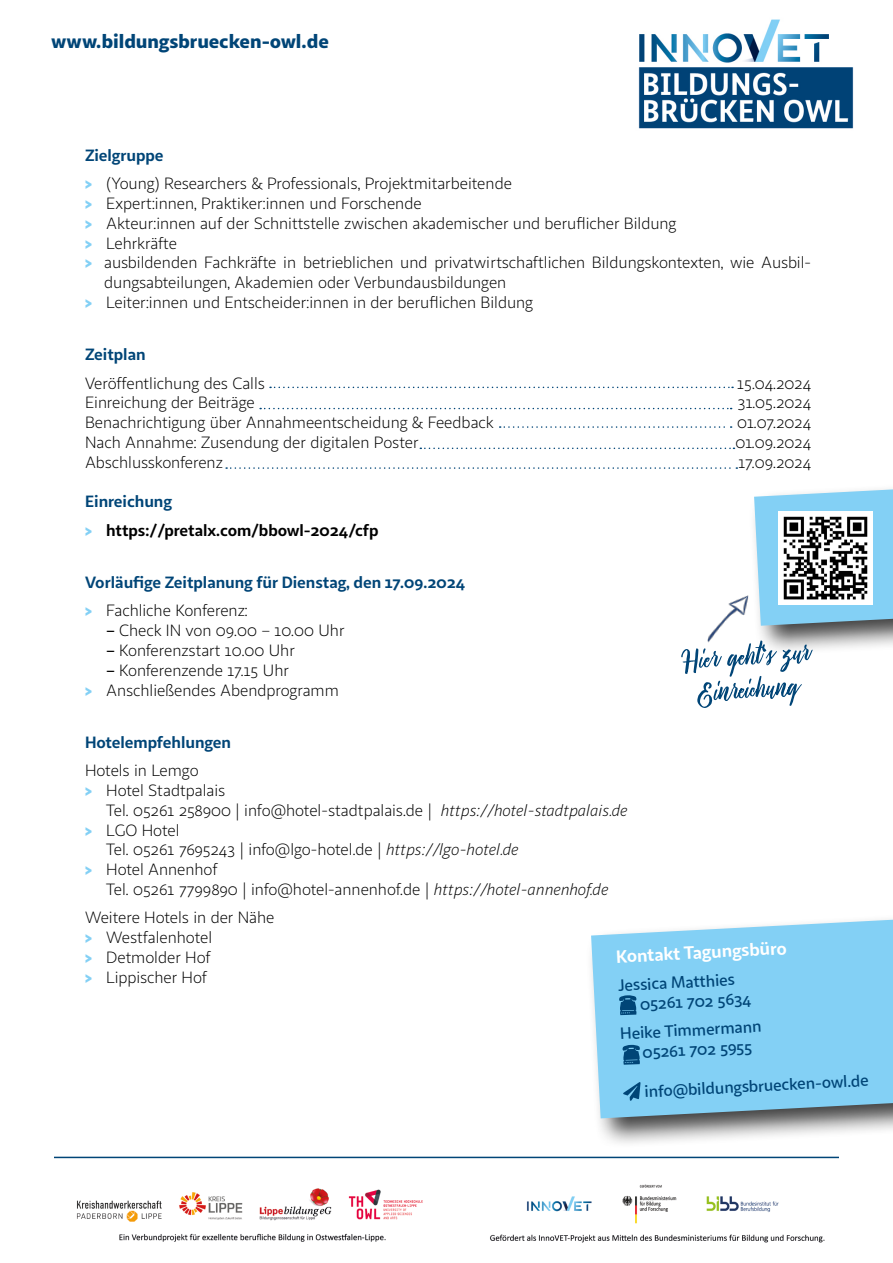
<style>
.page{position:relative;width:893px;height:1263px;background:#fff}
.page>*{position:absolute;margin:0;border:0;box-sizing:border-box;transform-origin:0 0}
.t1{font:900 19.5px "Sana Sans";letter-spacing:-.005em;color:#004577}
.t2{font:700 18px "Sana Sans";color:#fff}
.t3{font:16.5px/19.8px "Sana Sans";letter-spacing:-.005em;color:#000}
.t4{font:700 16.5px/28.3px "Sana Sans";letter-spacing:-.005em;color:#004577}
.t5{font:500 16.5px/19.8px "Sana Sans";color:#004577}
.t6{font:700 16.5px/28.3px "Sana Sans";letter-spacing:-.01em;color:#000}
.s1{font-weight:700;color:#004577}
.s2{font-weight:800;color:#83d0f5}
.s3{color:#004577}
.s4{font-weight:400;color:#000}
.s5{font-weight:500}
.s6{font-style:italic}
</style>
<div class="page">
<img style="left:77px;top:1184px;width:748px;height:59px">
<hr style="left:54px;top:1157px;width:785px;height:1px;background:#004577">
<img style="left:638px;top:19px;width:216px;height:110px">
<svg style="left:270px;top:387px;width:463px;height:1px"></svg>
<svg style="left:260px;top:408px;width:472px;height:1px"></svg>
<svg style="left:500px;top:426px;width:232px;height:2px"></svg>
<svg style="left:420px;top:448px;width:314px;height:1px"></svg>
<svg style="left:226px;top:467px;width:511px;height:2px"></svg>
<div style="left:748px;top:475px;width:145px;height:181px;background:#000;opacity:.75"></div>
<svg style="left:754px;top:489px;width:139px;height:137px;background:#8ccded"></svg>
<img style="left:779px;top:511px;width:93px;height:94px">
<svg style="left:681px;top:640px;width:132px;height:68px"></svg>
<img style="left:694px;top:568px;width:75px;height:90px">
<div style="left:585px;top:911px;width:308px;height:237px;background:#000;opacity:.75"></div>
<svg style="left:591px;top:920px;width:302px;height:198px;background:#88cef0"></svg>
<svg style="left:623px;top:1082px;width:17px;height:19px"></svg>
<svg style="left:619px;top:995px;width:17px;height:20px"></svg>
<svg style="left:622px;top:1045px;width:18px;height:20px"></svg>
<p class="t1" style="left:51px;top:29px;width:279px">www.bildungsbruecken-owl.de</p>
<p class="t3" style="left:85px;top:141px;width:429px;line-height:28.3px"><span class="s1">Zielgruppe<br></span><span class="s2">&gt;</span> (Young) Researchers &amp; Professionals, Projektmitarbeitende</p>
<p class="t3" style="left:85px;top:194px;width:338px"><span class="s2">&gt;</span> Expert:innen, Praktiker:innen und Forschende</p>
<p class="t3" style="left:85px;top:213px;width:593px"><span class="s2">&gt;</span> Akteur:innen auf der Schnittstelle zwischen akademischer und beruflicher Bildung</p>
<p class="t3" style="left:85px;top:233px;width:93px"><span class="s2">&gt;</span> Lehrkräfte</p>
<p class="t3" style="left:85px;top:253px;width:728px"><span class="s2">&gt;</span> ausbildenden Fachkräfte in betrieblichen und privatwirtschaftlichen Bildungskontexten, wie Ausbil-</p>
<p class="t3" style="left:104px;top:273px;width:404px">dungsabteilungen, Akademien oder Verbundausbildungen</p>
<p class="t3" style="left:85px;top:293px;width:450px"><span class="s2">&gt;</span> Leiter:innen und Entscheider:innen in der beruflichen Bildung</p>
<p class="t4" style="left:85px;top:340px;width:62px">Zeitplan</p>
<p class="t3" style="left:85px;top:373px;width:181px">Veröffentlichung des Calls</p>
<p class="t3" style="left:737px;top:373px;width:75px">15.04.2024</p>
<p class="t3" style="left:85px;top:393px;width:171px">Einreichung der Beiträge</p>
<p class="t3" style="left:737px;top:393px;width:75px">31.05.2024</p>
<p class="t3" style="left:85px;top:413px;width:410px">Benachrichtigung über Annahmeentscheidung &amp; Feedback</p>
<p class="t3" style="left:737px;top:413px;width:75px">01.07.2024</p>
<p class="t3" style="left:85px;top:433px;width:335px">Nach Annahme: Zusendung der digitalen Poster</p>
<p class="t3" style="left:735px;top:433px;width:77px">01.09.2024</p>
<p class="t3" style="left:85px;top:452px;width:139px">Abschlusskonferenz</p>
<p class="t3" style="left:739px;top:452px;width:74px">17.09.2024</p>
<p class="t6" style="left:85px;top:487px;width:295px"><span class="s3">Einreichung<br></span><span class="s2">&gt;</span> https://pretalx.com/bbowl-2024/cfp</p>
<p class="t4" style="left:85px;top:568px;width:382px">Vorläufige Zeitplanung für Dienstag, den 17.09.2024 <span class="s2">&gt;</span> <span class="s4">Fachliche Konferenz:</span></p>
<p class="t3" style="left:106px;top:621px;width:240px"><span class="s5">–</span> Check IN von 09.00 – 10.00 Uhr</p>
<p class="t3" style="left:106px;top:641px;width:190px"><span class="s5">–</span> Konferenzstart 10.00 Uhr</p>
<p class="t3" style="left:85px;top:660px;width:255px;text-indent:21px"><span class="s5">–</span> Konferenzende 17.15 Uhr<br><span class="s2">&gt;</span> Anschließendes Abendprogramm</p>
<p class="t4" style="left:85px;top:728px;width:148px">Hotelempfehlungen</p>
<p class="t3" style="left:85px;top:761px;width:115px">Hotels in Lemgo</p>
<p class="t3" style="left:85px;top:781px;width:142px"><span class="s2">&gt;</span> Hotel Stadtpalais</p>
<p class="t3" style="left:106px;top:800px;width:523px">Tel. 05261 258900 | info@hotel-stadtpalais.de | <span class="s6">https://hotel-stadtpalais.de</span></p>
<p class="t3" style="left:85px;top:820px;width:96px"><span class="s2">&gt;</span> LGO Hotel</p>
<p class="t3" style="left:106px;top:840px;width:414px">Tel. 05261 7695243 | info@lgo-hotel.de | <span class="s6">https://lgo-hotel.de</span></p>
<p class="t3" style="left:85px;top:860px;width:134px"><span class="s2">&gt;</span> Hotel Annenhof</p>
<p class="t3" style="left:106px;top:880px;width:504px">Tel. 05261 7799890 | info@hotel-annenhof.de | <span class="s6">https://hotel-annenhof.de</span></p>
<p class="t3" style="left:85px;top:908px;width:191px">Weitere Hotels in der Nähe <span class="s2">&gt;</span> Westfalenhotel<br><span class="s2">&gt;</span> Detmolder Hof<br><span class="s2">&gt;</span> Lippischer Hof</p>
<p class="t2" style="left:616px;top:945px;width:172px;rotate:-3deg">Kontakt Tagungsbüro</p>
<p class="t5" style="left:638px;top:974px;width:113px;text-indent:-21px;rotate:-3deg">Jessica Matthies<br>05261 702 5634</p>
<p class="t5" style="left:641px;top:1022px;width:122px;text-indent:-21px;rotate:-3deg">Heike Timmermann<br>05261 702 5955</p>
<p class="t5" style="left:644px;top:1082px;width:226px;rotate:-3deg">info@bildungsbruecken-owl.de</p>
</div>
